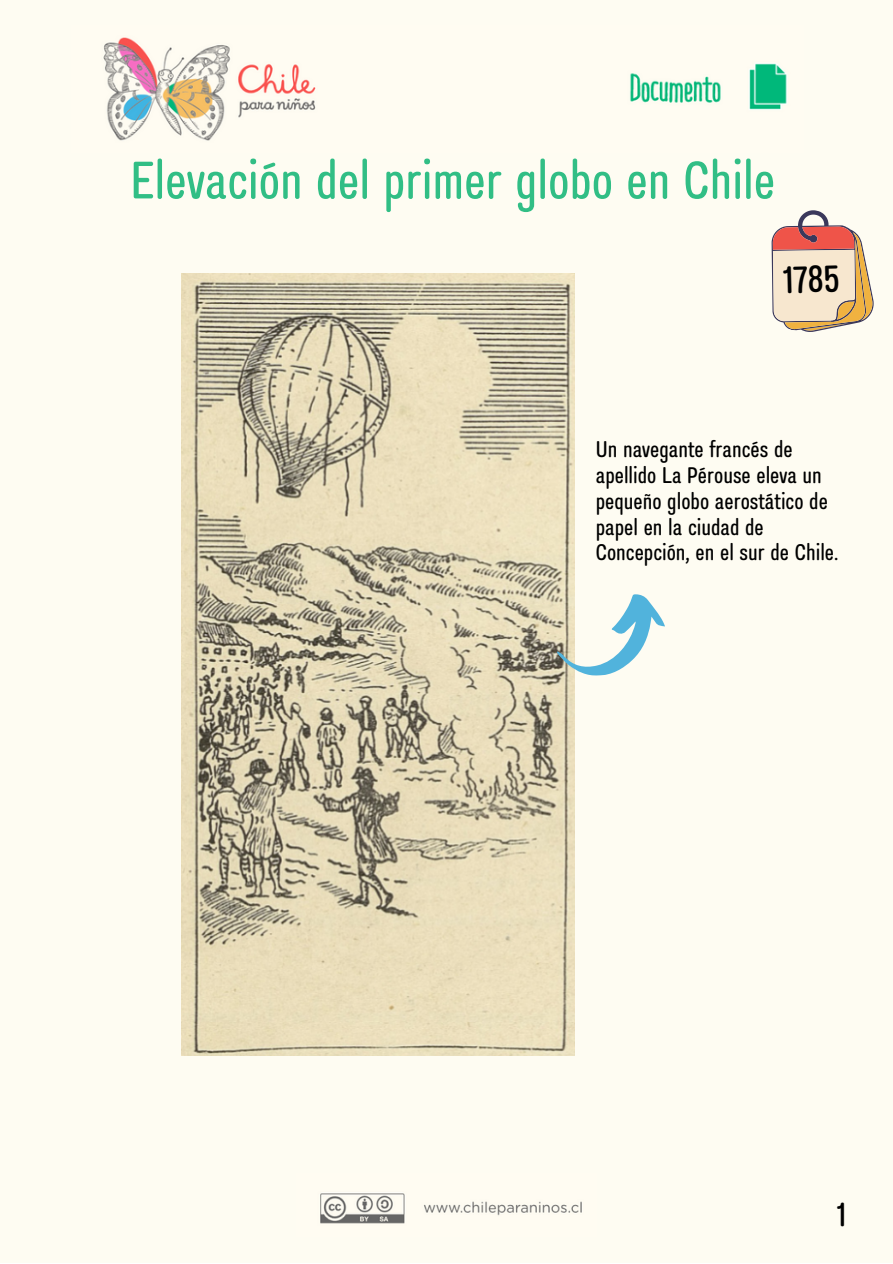
<style>
.page{position:relative;width:893px;height:1264px;background:#fff}
.page>*{position:absolute;margin:0;border:0;box-sizing:border-box;transform-origin:0 0}
.t1{font:500 condensed 52.5px "Prachason Neue Mon";color:#31be85}
.t2{font:500 condensed 37.5px "Prachason Neue Mon";color:#000}
.t3{font:500 condensed 33px "Prachason Neue Mon";color:#000}
.t4{font:500 condensed 22.5px/25.8px "Prachason Neue Mon";color:#000}
</style>
<div class="page">
<div style="left:0;top:0;width:892px;height:1262px;background:#fefcf2"></div>
<img style="left:103px;top:37px;width:684px;height:104px">
<img style="left:320px;top:1193px;width:262px;height:31px">
<svg style="left:771px;top:210px;width:103px;height:122px"></svg>
<img style="left:182px;top:274px;width:392px;height:781px">
<svg style="left:555px;top:593px;width:110px;height:83px"></svg>
<h1 class="t1" style="left:130px;top:156px;width:646px">Elevación del primer globo en Chile</h1>
<h2 class="t2" style="left:783px;top:263px;width:57px;rotate:-2deg">1785</h2>
<p class="t4" style="left:595px;top:437px;width:244px">Un navegante francés de apellido La Pérouse eleva un pequeño globo aerostático de papel en la ciudad de<br>Concepción, en el sur de Chile.</p>
<h3 class="t3" style="left:837px;top:1199px;width:10px">1</h3>
</div>
